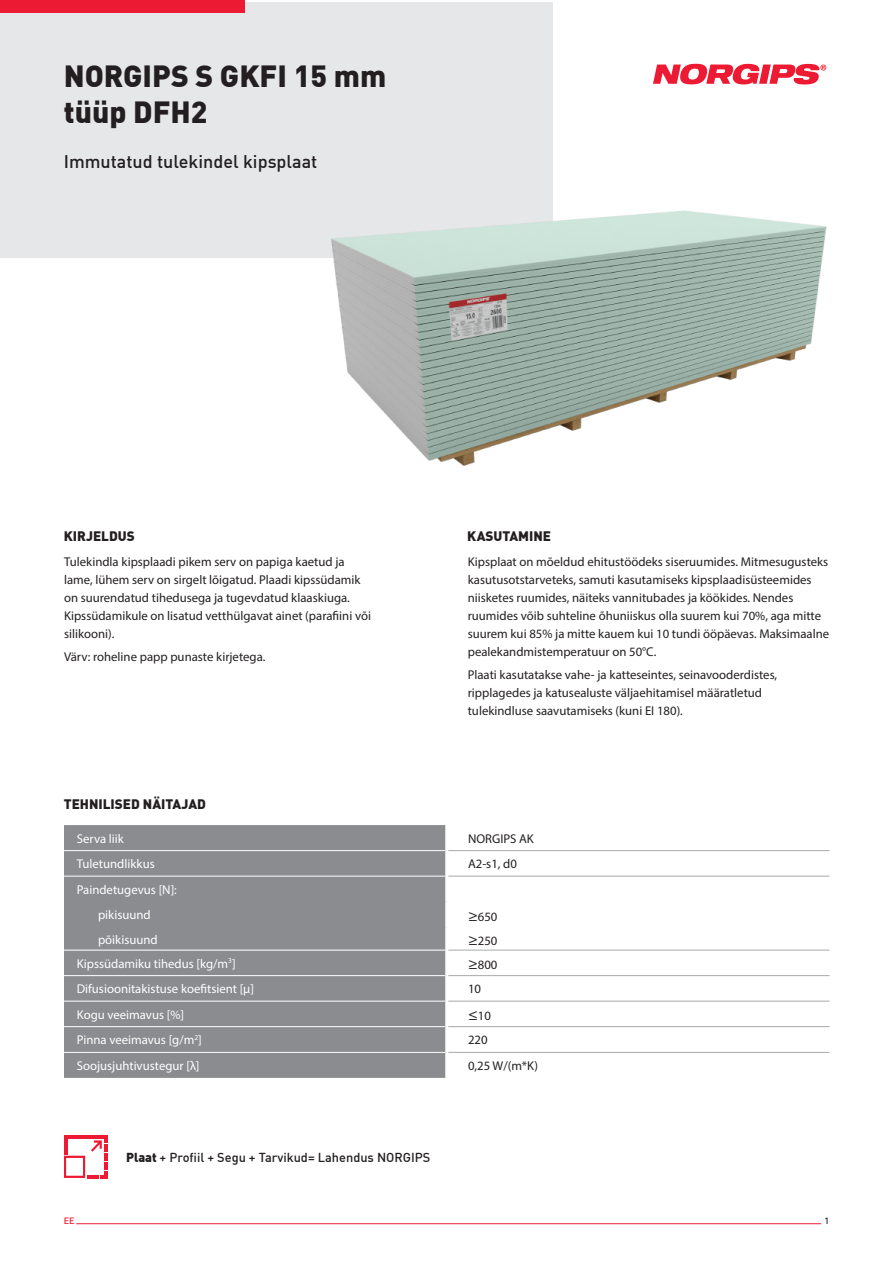
<style>
.page{position:relative;width:893px;height:1263px;background:#fff}
.page>*{position:absolute;margin:0;border:0;box-sizing:border-box;transform-origin:0 0}
.t1{font:900 30px/36px "DIN Offc Pro";color:#231f20}
.t2{font:500 18px "DIN Offc Pro";color:#231f20}
.header_2{font:900 13.5px "DIN Offc Pro";color:#231f20}
.txt{font:12.75px/18px "Myriad Pro";color:#231f20}
.t3{font:12.75px "Myriad Pro";color:#fff}
.t4{font:500 12.75px "DIN Offc Pro";color:#231f20}
.t5{font:500 9px "DIN Offc Pro";color:#ed1a33}
.t6{font:500 9px "DIN Offc Pro";color:#231f20}
.s1{font-size:16.5px}
.s2{font-weight:900}
</style>
<div class="page">
<div style="left:0;top:2px;width:553px;height:255px;background:#e6e7e9"></div>
<div style="left:0;top:0;width:244px;height:13px;background:#ed1a33"></div>
<svg style="left:653px;top:64px;width:173px;height:20px"></svg>
<img style="left:327px;top:210px;width:500px;height:256px">
<hr style="left:76px;top:1223px;width:745px;height:1px;background:#ed1a33">
<svg style="left:64px;top:1135px;width:43px;height:44px"></svg>
<div style="left:64px;top:825px;width:381px;height:125px;background:#8a8c8f"></div>
<div style="left:64px;top:951px;width:381px;height:127px;background:#8a8c8f"></div>
<hr style="left:64px;top:850px;width:381px;height:1px;background:#fff">
<hr style="left:64px;top:876px;width:381px;height:1px;background:#fff">
<hr style="left:64px;top:975px;width:381px;height:1px;background:#fff">
<hr style="left:64px;top:1001px;width:381px;height:1px;background:#fff">
<hr style="left:64px;top:1026px;width:381px;height:1px;background:#fff">
<hr style="left:64px;top:1052px;width:381px;height:1px;background:#fff">
<hr style="left:448px;top:850px;width:381px;height:1px;background:#a8a9ad">
<hr style="left:448px;top:876px;width:381px;height:1px;background:#a8a9ad">
<hr style="left:448px;top:950px;width:381px;height:1px;background:#a8a9ad">
<hr style="left:448px;top:975px;width:381px;height:1px;background:#a8a9ad">
<hr style="left:448px;top:1001px;width:381px;height:1px;background:#a8a9ad">
<hr style="left:448px;top:1026px;width:381px;height:1px;background:#a8a9ad">
<hr style="left:448px;top:1052px;width:381px;height:1px;background:#a8a9ad">
<p class="t1" style="left:64px;top:56px;width:324px">NORGIPS S GKFI 15 mm tüüp DFH2</p>
<p class="t2" style="left:64px;top:147px;width:255px">Immutatud tulekindel kipsplaat</p>
<p class="header_2" style="left:64px;top:526px;width:72px">KIRJELDUS</p>
<p class="header_2" style="left:467px;top:526px;width:85px">KASUTAMINE</p>
<p class="txt" style="left:64px;top:553px;width:308px">Tulekindla kipsplaadi pikem serv on papiga kaetud ja lame, lühem serv on sirgelt lõigatud. Plaadi kipssüdamik on suurendatud tihedusega ja tugevdatud klaaskiuga.<br>Kipssüdamikule on lisatud vetthülgavat ainet (parafiini või silikooni).</p>
<p class="txt" style="left:64px;top:647px;width:203px">Värv: roheline papp punaste kirjetega.</p>
<p class="txt" style="left:468px;top:553px;width:363px">Kipsplaat on mõeldud ehitustöödeks siseruumides. Mitmesugusteks kasutusotstarveteks, samuti kasutamiseks kipsplaadisüsteemides niisketes ruumides, näiteks vannitubades ja köökides. Nendes ruumides võib suhteline õhuniiskus olla suurem kui 70%, aga mitte suurem kui 85% ja mitte kauem kui 10 tundi ööpäevas. Maksimaalne pealekandmistemperatuur on 50°C.</p>
<p class="txt" style="left:468px;top:665px;width:311px">Plaati kasutatakse vahe- ja katteseintes, seinavooderdistes, ripplagedes ja katusealuste väljaehitamisel määratletud tulekindluse saavutamiseks (kuni EI 180).</p>
<p class="header_2" style="left:64px;top:793px;width:144px">TEHNILISED NÄITAJAD</p>
<p class="t3" style="left:77px;top:830px;width:49px">Serva liik</p>
<p class="txt" style="left:468px;top:829px;width:67px">NORGIPS AK</p>
<p class="t3" style="left:77px;top:856px;width:79px">Tuletundlikkus</p>
<p class="txt" style="left:468px;top:855px;width:50px">A2-s1, d0</p>
<p class="t3" style="left:77px;top:882px;width:102px">Paindetugevus [N]:</p>
<p class="t3" style="left:98px;top:907px;width:54px">pikisuund</p>
<p class="txt" style="left:468px;top:907px;width:31px"><span class="s1">≥</span>650</p>
<p class="t3" style="left:98px;top:931px;width:61px">põikisuund</p>
<p class="txt" style="left:468px;top:931px;width:31px"><span class="s1">≥</span>250</p>
<p class="t3" style="left:77px;top:955px;width:160px">Kipssüdamiku tihedus [kg/m<sup>3</sup>]</p>
<p class="txt" style="left:468px;top:956px;width:31px"><span class="s1">≥</span>800</p>
<p class="t3" style="left:77px;top:981px;width:179px">Difusioonitakistuse koefitsient [µ]</p>
<p class="txt" style="left:468px;top:980px;width:15px">10</p>
<p class="t3" style="left:77px;top:1007px;width:109px">Kogu veeimavus [%]</p>
<p class="txt" style="left:468px;top:1007px;width:24px"><span class="s1">≤</span>10</p>
<p class="t3" style="left:77px;top:1032px;width:127px">Pinna veeimavus [g/m<sup>2</sup>]</p>
<p class="txt" style="left:468px;top:1031px;width:21px">220</p>
<p class="t3" style="left:77px;top:1058px;width:124px">Soojusjuhtivustegur [λ]</p>
<p class="txt" style="left:468px;top:1056px;width:72px">0,25 W/(m*K)</p>
<p class="t4" style="left:126px;top:1147px;width:306px"><span class="s2">Plaat</span> + Profiil + Segu + Tarvikud= Lahendus NORGIPS</p>
<p class="t5" style="left:64px;top:1213px;width:12px">EE</p>
<p class="t6" style="left:824px;top:1213px;width:6px">1</p>
</div>
